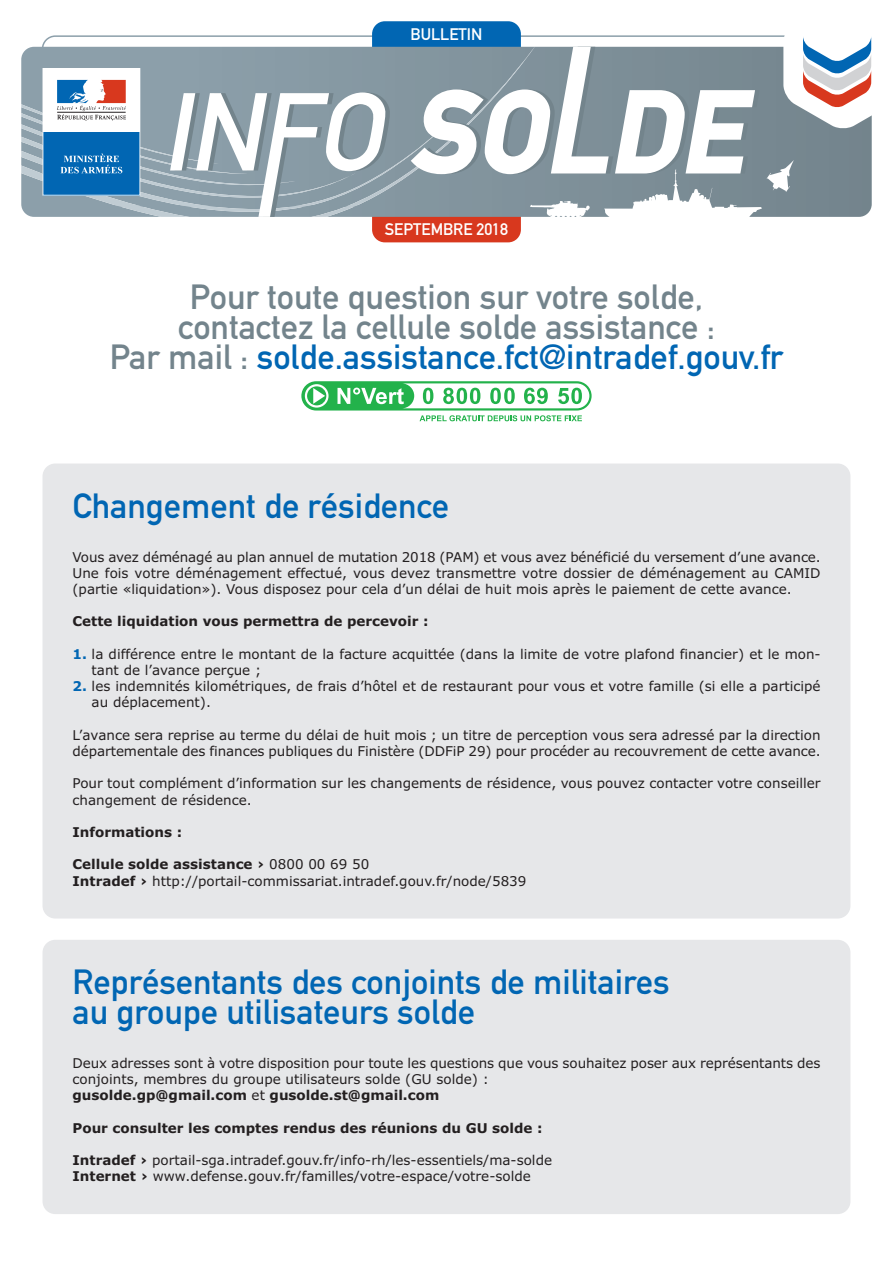
<style>
.page{position:relative;width:893px;height:1263px;background:#fff}
.page>*{position:absolute;margin:0;border:0;box-sizing:border-box;transform-origin:0 0}
.t1{font:34.5px/30px "DIN Mittelschrift";color:#73848c;text-align:center}
.t2{font:34.5px/30px "DIN Mittelschrift";color:#0166b3}
.t3{font:16.5px "DIN Mittelschrift";color:#fff}
.t4{font:13.5px/16.2px "Verdana";color:#231f20}
.t5{font:700 13.5px "Verdana";color:#231f20}
.s1{color:#0166b3}
.s2{font-weight:700;color:#0166b3}
.s3{font-weight:700}
</style>
<div class="page">
<svg style="left:42px;top:35px;width:330px;height:12px"></svg>
<div style="left:372px;top:204px;width:149px;height:38px;background:#d8381e;border-radius:13px"></div>
<div style="left:372px;top:21px;width:149px;height:39px;background:#0166b3;border-radius:13px"></div>
<svg style="left:161px;top:43px;width:360px;height:184px"></svg>
<svg style="left:21px;top:47px;width:390px;height:170px;background:#8ea0ab"></svg>
<svg style="left:170px;top:92px;width:221px;height:125px"></svg>
<svg style="left:411px;top:26px;width:461px;height:198px"></svg>
<svg style="left:43px;top:68px;width:97px;height:128px"></svg>
<svg style="left:301px;top:381px;width:291px;height:29px"></svg>
<svg style="left:305px;top:384px;width:24px;height:24px"></svg>
<svg style="left:337px;top:383px;width:252px;height:25px"></svg>
<svg style="left:420px;top:415px;width:162px;height:6px"></svg>
<div style="left:43px;top:940px;width:807px;height:274px;background:#e6e7e9;border-radius:13px"></div>
<div style="left:43px;top:463px;width:807px;height:455px;background:#e6e7e9;border-radius:13px"></div>
<p class="t3" style="left:411px;top:28px;width:73px">BULLETIN</p>
<p class="t3" style="left:385px;top:223px;width:125px">SEPTEMBRE 2018</p>
<h1 class="t1" style="left:110px;top:286px;width:675px">Pour toute question sur votre solde,<br>contactez la cellule solde assistance :<br>Par mail : <span class="s1">solde.assistance.fct@intradef.gouv.fr</span></h1>
<h1 class="t2" style="left:73px;top:495px;width:378px">Changement de résidence</h1>
<p class="t4" style="left:73px;top:550px;width:750px;text-align:justify">Vous avez déménagé au plan annuel de mutation 2018 (PAM) et vous avez bénéficié du versement d’une avance.<br>Une fois votre déménagement effectué, vous devez transmettre votre dossier de déménagement au CAMID (partie «liquidation»). Vous disposez pour cela d’un délai de huit mois après le paiement de cette avance.</p>
<p class="t5" style="left:73px;top:616px;width:358px">Cette liquidation vous permettra de percevoir :</p>
<p class="t4" style="left:92px;top:647px;width:730px;text-indent:-19px"><span class="s2">1.</span> la différence entre le montant de la facture acquittée (dans la limite de votre plafond financier) et le mon&shy;tant de l’avance perçue ;</p>
<p class="t4" style="left:92px;top:679px;width:730px;text-indent:-19px"><span class="s2">2.</span> les indemnités kilométriques, de frais d’hôtel et de restaurant pour vous et votre famille (si elle a participé au déplacement).</p>
<p class="t4" style="left:73px;top:728px;width:750px">L’avance sera reprise au terme du délai de huit mois ; un titre de perception vous sera adressé par la direction départementale des finances publiques du Finistère (DDFiP 29) pour procéder au recouvrement de cette avance.</p>
<p class="t4" style="left:73px;top:776px;width:750px">Pour tout complément d’information sur les changements de résidence, vous pouvez contacter votre conseiller changement de résidence.</p>
<p class="t5" style="left:73px;top:827px;width:111px">Informations :</p>
<p class="t4" style="left:73px;top:857px;width:455px"><span class="s3">Cellule solde assistance ›</span> 0800 00 69 50<br><span class="s3">Intradef ›</span> http://portail-commissariat.intradef.gouv.fr/node/5839</p>
<h1 class="t2" style="left:73px;top:971px;width:599px">Représentants des conjoints de militaires au groupe utilisateurs solde</h1>
<p class="t4" style="left:73px;top:1056px;width:750px">Deux adresses sont à votre disposition pour toute les questions que vous souhaitez poser aux représentants des conjoints, membres du groupe utilisateurs solde (GU solde) :<br><span class="s3">gusolde.gp@gmail.com</span> et <span class="s3">gusolde.st@gmail.com</span></p>
<p class="t5" style="left:73px;top:1122px;width:472px">Pour consulter les comptes rendus des réunions du GU solde :</p>
<p class="t4" style="left:73px;top:1153px;width:481px"><span class="s3">Intradef ›</span> portail-sga.intradef.gouv.fr/info-rh/les-essentiels/ma-solde<br><span class="s3">Internet ›</span> www.defense.gouv.fr/familles/votre-espace/votre-solde</p>
</div>
